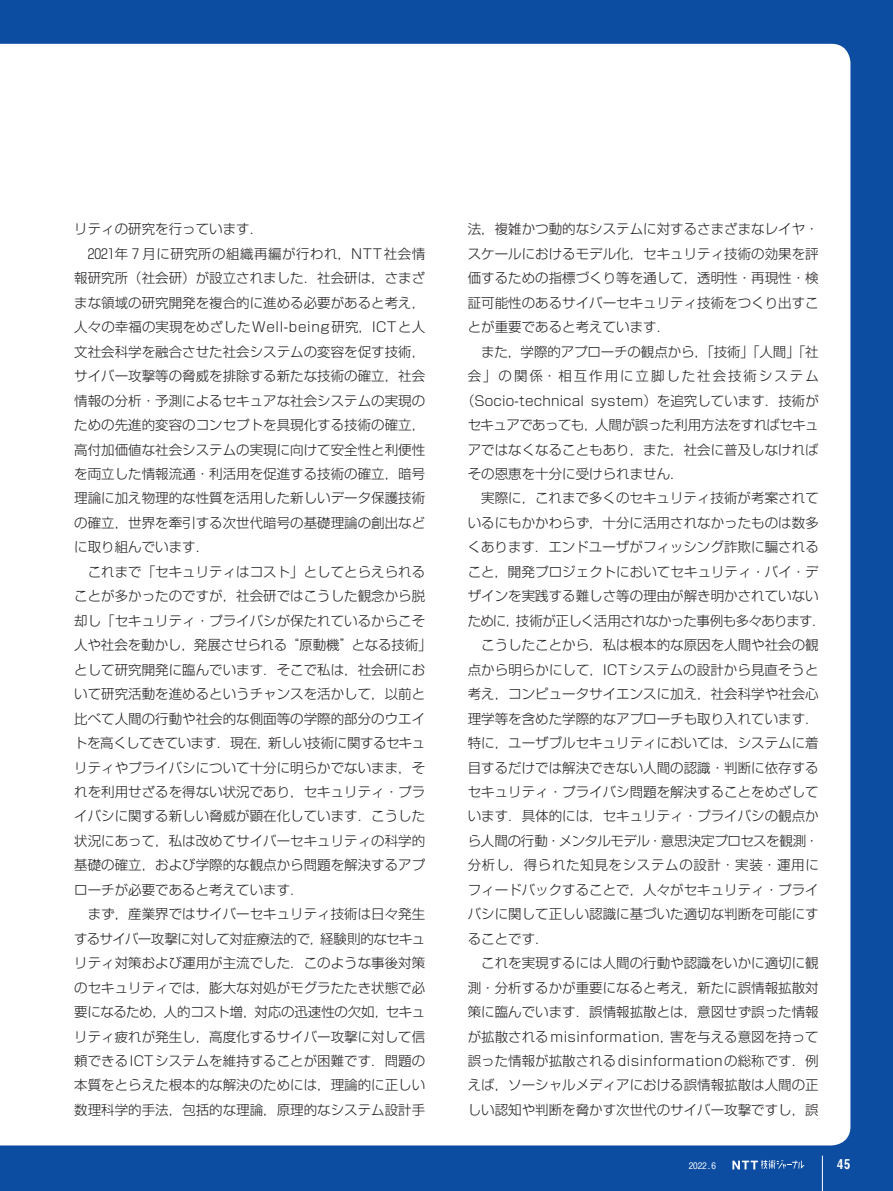
<style>
.page{position:relative;width:893px;height:1191px;background:#0d4da1}
.page>*{position:absolute;margin:0;border:0;box-sizing:border-box;transform-origin:0 0}
.t1{font:300 13.5px/24.5px "Shin Go Pr 6";color:#231f20;text-align:justify}
.t2{font:300 13.5px "Shin Go Pr 6";letter-spacing:.035em;color:#231f20}
.t3{font:300 13.5px "Shin Go Pr 6";letter-spacing:-.045em;color:#231f20}
.t4{font:300 13.5px "Shin Go Pr 6";letter-spacing:-.02em;color:#231f20}
.t5{font:300 13.5px "Shin Go Pr 6";letter-spacing:-.05em;color:#231f20}
.t6{font:300 13.5px "Shin Go Pr 6";letter-spacing:-.03em;color:#231f20}
.t7{font:300 13.5px "Shin Go Pr 6";letter-spacing:.05em;color:#231f20}
.t8{font:300 13.5px "Shin Go Pr 6";letter-spacing:.145em;color:#231f20}
.t9{font:13.5px "Midashi Go Pr 6 MB31";color:#fff}
.t10{font:500 9px "Gothic BBB Pr 6";color:#fff}
</style>
<div class="page">
<div style="left:0;top:44px;width:850px;height:1101px;background:#fff"></div>
<svg style="left:732px;top:1160px;width:73px;height:9px"></svg>
<hr style="left:822px;top:1155px;width:1px;height:36px;background:#fff">
<p class="t1" style="left:74px;top:216px;width:190px">リティの研究を行っています．</p>
<p class="t2" style="left:88px;top:243px;width:339px">2021年 7 月に研究所の組織再編が行われ，NTT社会情</p>
<p class="t1" style="left:74px;top:265px;width:352px">報研究所（社会研）が設立されました．社会研は，さまざ</p>
<p class="t1" style="left:74px;top:289px;width:352px">まな領域の研究開発を複合的に進める必要があると考え，</p>
<p class="t1" style="left:74px;top:314px;width:352px">人々の幸福の実現をめざしたWell-being研究，ICTと人</p>
<p class="t1" style="left:74px;top:338px;width:352px">文社会科学を融合させた社会システムの変容を促す技術，</p>
<p class="t1" style="left:74px;top:363px;width:352px">サイバー攻撃等の脅威を排除する新たな技術の確立，社会</p>
<p class="t1" style="left:74px;top:387px;width:352px">情報の分析・予測によるセキュアな社会システムの実現の</p>
<p class="t1" style="left:74px;top:411px;width:352px">ための先進的変容のコンセプトを具現化する技術の確立，</p>
<p class="t1" style="left:74px;top:436px;width:352px">高付加価値な社会システムの実現に向けて安全性と利便性</p>
<p class="t1" style="left:74px;top:460px;width:352px">を両立した情報流通・利活用を促進する技術の確立，暗号</p>
<p class="t1" style="left:74px;top:485px;width:352px">理論に加え物理的な性質を活用した新しいデータ保護技術</p>
<p class="t1" style="left:74px;top:509px;width:352px">の確立，世界を牽引する次世代暗号の基礎理論の創出など</p>
<p class="t1" style="left:74px;top:534px;width:136px">に取り組んでいます．</p>
<p class="t1" style="left:88px;top:558px;width:339px">これまで「セキュリティはコスト」としてとらえられる</p>
<p class="t1" style="left:74px;top:583px;width:352px">ことが多かったのですが，社会研ではこうした観念から脱</p>
<p class="t1" style="left:74px;top:607px;width:352px">却し「セキュリティ・プライバシが保たれているからこそ</p>
<p class="t1" style="left:74px;top:631px;width:359px">人や社会を動かし，発展させられる“原動機”となる技術」</p>
<p class="t1" style="left:74px;top:656px;width:352px">として研究開発に臨んでいます．そこで私は，社会研にお</p>
<p class="t1" style="left:74px;top:680px;width:352px">いて研究活動を進めるというチャンスを活かして，以前と</p>
<p class="t1" style="left:74px;top:705px;width:352px">比べて人間の行動や社会的な側面等の学際的部分のウエイ</p>
<p class="t3" style="left:74px;top:732px;width:353px">トを高くしてきています．現在，新しい技術に関するセキュ</p>
<p class="t1" style="left:74px;top:754px;width:352px">リティやプライバシについて十分に明らかでないまま，そ</p>
<p class="t1" style="left:74px;top:778px;width:352px">れを利用せざるを得ない状況であり，セキュリティ・プラ</p>
<p class="t1" style="left:74px;top:803px;width:352px">イバシに関する新しい脅威が顕在化しています．こうした</p>
<p class="t1" style="left:74px;top:827px;width:352px">状況にあって，私は改めてサイバーセキュリティの科学的</p>
<p class="t1" style="left:74px;top:851px;width:352px">基礎の確立，および学際的な観点から問題を解決するアプ</p>
<p class="t1" style="left:74px;top:876px;width:231px">ローチが必要であると考えています．</p>
<p class="t1" style="left:88px;top:900px;width:339px">まず，産業界ではサイバーセキュリティ技術は日々発生</p>
<p class="t6" style="left:74px;top:927px;width:353px">するサイバー攻撃に対して対症療法的で，経験則的なセキュ</p>
<p class="t1" style="left:74px;top:949px;width:352px">リティ対策および運用が主流でした．このような事後対策</p>
<p class="t1" style="left:74px;top:974px;width:352px">のセキュリティでは，膨大な対処がモグラたたき状態で必</p>
<p class="t4" style="left:74px;top:1001px;width:352px">要になるため，人的コスト増，対応の迅速性の欠如，セキュ</p>
<p class="t1" style="left:74px;top:1023px;width:352px">リティ疲れが発生し，高度化するサイバー攻撃に対して信</p>
<p class="t1" style="left:74px;top:1047px;width:352px">頼できるICTシステムを維持することが困難です．問題の</p>
<p class="t1" style="left:74px;top:1072px;width:352px">本質をとらえた根本的な解決のためには，理論的に正しい</p>
<p class="t1" style="left:74px;top:1096px;width:352px">数理科学的手法，包括的な理論，原理的なシステム設計手</p>
<p class="t1" style="left:468px;top:216px;width:352px">法，複雑かつ動的なシステムに対するさまざまなレイヤ・スケールにおけるモデル化，セキュリティ技術の効果を評価するための指標づくり等を通して，透明性・再現性・検証可能性のあるサイバーセキュリティ技術をつくり出すことが重要であると考えています．</p>
<p class="t1" style="left:481px;top:338px;width:339px">また，学際的アプローチの観点から，「技術」「人間」「社</p>
<p class="t8" style="left:468px;top:365px;width:353px">会」の関係・相互作用に立脚した社会技術システム</p>
<p class="t1" style="left:461px;top:387px;width:359px">（Socio-technical system）を追究しています．技術が</p>
<p class="t3" style="left:468px;top:414px;width:353px">セキュアであっても，人間が誤った利用方法をすればセキュ</p>
<p class="t1" style="left:468px;top:436px;width:352px">アではなくなることもあり，また，社会に普及しなければ</p>
<p class="t1" style="left:468px;top:460px;width:217px">その恩恵を十分に受けられません．</p>
<p class="t1" style="left:481px;top:485px;width:339px">実際に，これまで多くのセキュリティ技術が考案されて</p>
<p class="t1" style="left:468px;top:509px;width:353px">いるにもかかわらず，十分に活用されなかったものは数多</p>
<p class="t1" style="left:468px;top:534px;width:353px">くあります．エンドユーザがフィッシング詐欺に騙される</p>
<p class="t1" style="left:468px;top:558px;width:353px">こと，開発プロジェクトにおいてセキュリティ・バイ・デ</p>
<p class="t1" style="left:468px;top:583px;width:353px">ザインを実践する難しさ等の理由が解き明かされていない</p>
<p class="t5" style="left:468px;top:609px;width:359px">ために，技術が正しく活用されなかった事例も多々あります．</p>
<p class="t1" style="left:481px;top:631px;width:339px">こうしたことから，私は根本的な原因を人間や社会の観</p>
<p class="t1" style="left:468px;top:656px;width:352px">点から明らかにして，ICTシステムの設計から見直そうと</p>
<p class="t1" style="left:468px;top:680px;width:352px">考え，コンピュータサイエンスに加え，社会科学や社会心</p>
<p class="t1" style="left:468px;top:705px;width:352px">理学等を含めた学際的なアプローチも取り入れています．</p>
<p class="t1" style="left:468px;top:729px;width:352px">特に，ユーザブルセキュリティにおいては，システムに着</p>
<p class="t1" style="left:468px;top:754px;width:352px">目するだけでは解決できない人間の認識・判断に依存する</p>
<p class="t1" style="left:468px;top:778px;width:352px">セキュリティ・プライバシ問題を解決することをめざして</p>
<p class="t1" style="left:468px;top:803px;width:352px">います．具体的には，セキュリティ・プライバシの観点か</p>
<p class="t4" style="left:468px;top:829px;width:352px">ら人間の行動・メンタルモデル・意思決定プロセスを観測・</p>
<p class="t7" style="left:468px;top:854px;width:353px">分析し，得られた知見をシステムの設計・実装・運用に</p>
<p class="t1" style="left:468px;top:876px;width:352px">フィードバックすることで，人々がセキュリティ・プライ</p>
<p class="t1" style="left:468px;top:900px;width:352px">バシに関して正しい認識に基づいた適切な判断を可能にす</p>
<p class="t1" style="left:468px;top:925px;width:82px">ることです．</p>
<p class="t1" style="left:481px;top:949px;width:339px">これを実現するには人間の行動や認識をいかに適切に観</p>
<p class="t1" style="left:468px;top:974px;width:352px">測・分析するかが重要になると考え，新たに誤情報拡散対</p>
<p class="t1" style="left:468px;top:998px;width:352px">策に臨んでいます．誤情報拡散とは，意図せず誤った情報</p>
<p class="t1" style="left:468px;top:1023px;width:352px">が拡散されるmisinformation, 害を与える意図を持って</p>
<p class="t2" style="left:468px;top:1049px;width:352px">誤った情報が拡散されるdisinformationの総称です．例</p>
<p class="t1" style="left:468px;top:1072px;width:352px">えば，ソーシャルメディアにおける誤情報拡散は人間の正</p>
<p class="t1" style="left:468px;top:1096px;width:352px">しい認知や判断を脅かす次世代のサイバー攻撃ですし，誤</p>
<p class="t10" style="left:689px;top:1158px;width:29px">2022.6</p>
<p class="t9" style="left:837px;top:1153px;width:15px">45</p>
</div>
